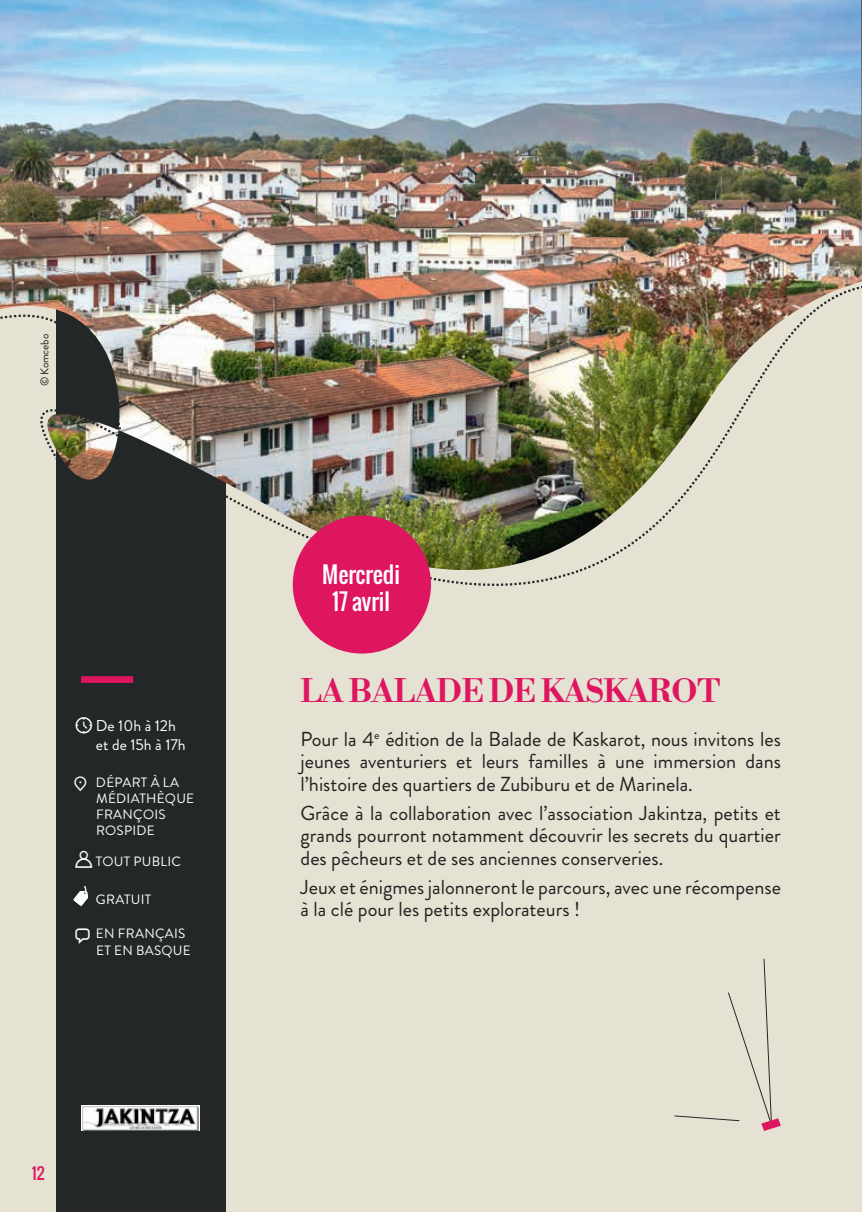
<style>
.page{position:relative;width:862px;height:1212px;background:#fff}
.page>*{position:absolute;margin:0;border:0;box-sizing:border-box;transform-origin:0 0}
.titre_évent{font:31.5px "Libre Bodoni";color:#de1660}
.dates_rond{font:22.5px/27px "Oswald";color:#fff;text-align:center}
.descriptif_spectacle{font:20.25px/22.5px "Brandon Grotesque";color:#231f20;text-align:justify}
.listes_horaires_even{font:15.75px/18.9px "Brandon Grotesque";color:#fff}
.t1{font:15.75px "Oswald";color:#de1660}
.listes_horaires_even-2{font:13.5px/16.2px "Brandon Grotesque";letter-spacing:.02em;color:#fff}
.paragraphes{font:11.25px "Brandon Grotesque";letter-spacing:-.01em;color:#231f20}
.s1{font-family:"Aquawax Pro Pictograms";font-size:20.25px}
</style>
<div class="page">
<hr style="left:861px;top:0;width:1px;height:1212px;background:#e6e2d3">
<div style="left:0;top:0;width:861px;height:1212px;background:#e6e2d3"></div>
<div style="left:56px;top:0;width:169px;height:1212px;background:#242728"></div>
<svg style="left:74px;top:886px;width:14px;height:20px"></svg>
<svg style="left:674px;top:958px;width:106px;height:173px"></svg>
<img style="left:0;top:0;width:860px;height:100px">
<img style="left:860px;top:0;width:1px;height:100px">
<div style="left:81px;top:676px;width:52px;height:7px;background:#de1660"></div>
<svg style="left:81px;top:1105px;width:118px;height:26px"></svg>
<img style="left:82px;top:1106px;width:116px;height:24px">
<svg style="left:225px;top:573px;width:350px;height:53px"></svg>
<img style="left:0;top:100px;width:861px;height:473px">
<div style="left:292px;top:515px;width:139px;height:138px;background:#de1660;border-radius:50%"></div>
<p class="paragraphes" style="left:37px;top:386px;width:54px;rotate:-90deg">© Komcebo</p>
<p class="listes_horaires_even" style="left:96px;top:716px;width:91px">De 10h à 12h et de 15h à 17h</p>
<p class="listes_horaires_even-2" style="left:96px;top:774px;width:100px;text-indent:-22px"><span class="s1">l</span> DÉPART À LA<br>MÉDIATHÈQUE<br>FRANÇOIS<br>ROSPIDE</p>
<p class="listes_horaires_even-2" style="left:96px;top:853px;width:87px">TOUT PUBLIC</p>
<p class="listes_horaires_even-2" style="left:96px;top:891px;width:57px">GRATUIT</p>
<p class="listes_horaires_even-2" style="left:96px;top:926px;width:96px;text-indent:-22px"><span class="s1">b</span> EN FRANÇAIS<br>ET EN BASQUE</p>
<p class="t1" style="left:32px;top:1161px;width:14px">12</p>
<p class="dates_rond" style="left:322px;top:561px;width:79px">Mercredi<br>17 avril</p>
<p class="titre_évent" style="left:300px;top:665px;width:421px">LA BALADE DE KASKAROT</p>
<p class="descriptif_spectacle" style="left:300px;top:728px;width:481px">Pour la 4<sup>e</sup> édition de la Balade de Kaskarot, nous invitons les jeunes aventuriers et leurs familles à une immersion dans l’histoire des quartiers de Zubiburu et de Marinela.</p>
<p class="descriptif_spectacle" style="left:300px;top:802px;width:481px">Grâce à la collaboration avec l’association Jakintza, petits et grands pourront notamment découvrir les secrets du quartier des pêcheurs et de ses anciennes conserveries.</p>
<p class="descriptif_spectacle" style="left:300px;top:876px;width:481px">Jeux et énigmes jalonneront le parcours, avec une récompense à la clé pour les petits explorateurs !</p>
</div>
